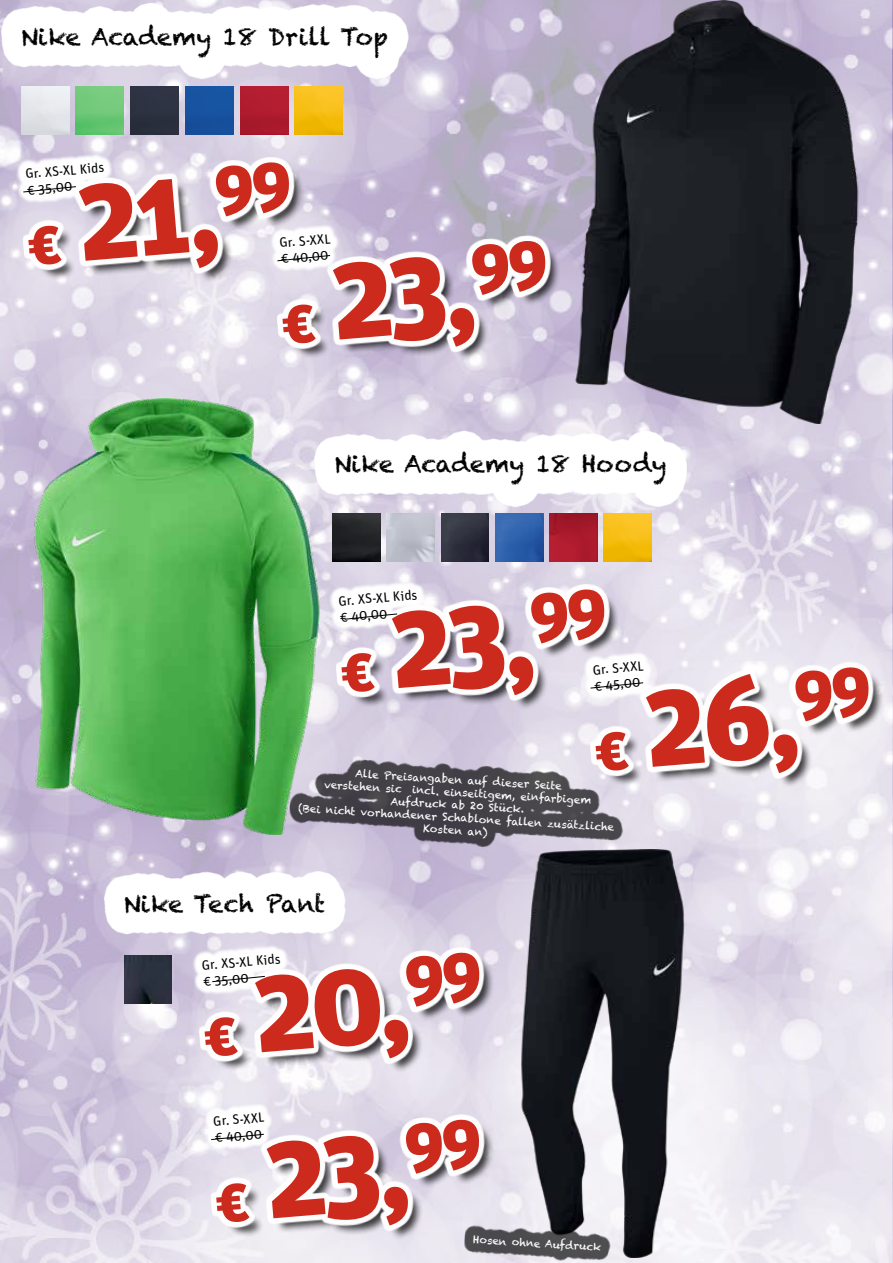
<style>
.page{position:relative;width:893px;height:1263px;background:#fff}
.page>*{position:absolute;margin:0;border:0;box-sizing:border-box;transform-origin:0 0}
.t1{font:900 115.65px "Unit OT";color:#cb2a1d}
.t2{font:24px "Chalkduster";color:#000}
.t3{font:13.5px/16.2px "Unit OT";color:#000}
.t4{font:10.5px/12.6px "Chalkduster";color:#fff;text-align:center}
.s1{font-size:57.75px}
</style>
<div class="page">
<img style="left:0;top:0;width:893px;height:1263px">
<svg style="left:1px;top:3px;width:408px;height:76px"></svg>
<img style="left:21px;top:86px;width:48px;height:48px">
<img style="left:505px;top:0;width:388px;height:423px">
<svg style="left:15px;top:151px;width:543px;height:216px"></svg>
<img style="left:76px;top:86px;width:48px;height:48px">
<div style="left:131px;top:86px;width:48px;height:48px;background:#2d3242"></div>
<div style="left:185px;top:86px;width:48px;height:48px;background:#1753a1"></div>
<img style="left:240px;top:86px;width:48px;height:48px">
<img style="left:295px;top:86px;width:48px;height:48px">
<svg style="left:334px;top:430px;width:353px;height:77px"></svg>
<img style="left:334px;top:513px;width:47px;height:48px">
<img style="left:0;top:399px;width:334px;height:435px">
<img style="left:387px;top:513px;width:48px;height:48px">
<img style="left:441px;top:513px;width:48px;height:48px">
<img style="left:495px;top:513px;width:48px;height:48px">
<img style="left:549px;top:513px;width:48px;height:48px">
<img style="left:603px;top:513px;width:48px;height:48px">
<div style="left:104px;top:871px;width:242px;height:63px;background:#fff"></div>
<img style="left:124px;top:955px;width:48px;height:48px">
<svg style="left:191px;top:943px;width:207px;height:136px"></svg>
<img style="left:398px;top:856px;width:408px;height:402px">
<svg style="left:288px;top:579px;width:593px;height:277px"></svg>
<svg style="left:203px;top:1101px;width:409px;height:162px"></svg>
<h2 class="t2" style="left:21px;top:22px;width:368px">Nike Academy 18 Drill Top</h2>
<h1 class="t1" style="left:17px;top:133px;width:270px;rotate:-5deg"><span class="s1">€</span> 21,<sup>99</sup></h1>
<p class="t3" style="left:24px;top:164px;width:81px;rotate:-5deg">Gr. XS-XL Kids € 35,00</p>
<p class="t3" style="left:279px;top:233px;width:53px;rotate:-5deg">Gr. S-XXL € 40,00</p>
<h1 class="t1" style="left:271px;top:212px;width:273px;rotate:-5deg"><span class="s1">€</span> 23,<sup>99</sup></h1>
<h2 class="t2" style="left:334px;top:450px;width:334px">Nike Academy 18 Hoody</h2>
<h1 class="t1" style="left:330px;top:561px;width:273px;rotate:-5deg"><span class="s1">€</span> 23,<sup>99</sup></h1>
<p class="t3" style="left:338px;top:592px;width:81px;rotate:-5deg">Gr. XS-XL Kids € 40,00</p>
<p class="t3" style="left:592px;top:660px;width:53px;rotate:-5deg">Gr. S-XXL € 45,00</p>
<h1 class="t1" style="left:584px;top:639px;width:283px;rotate:-5deg"><span class="s1">€</span> 26,<sup>99</sup></h1>
<p class="t4" style="left:302px;top:762px;width:318px;rotate:4deg">Alle Preisangaben auf dieser Seite<br>verstehen sic incl. einseitigem, einfarbigem Aufdruck ab 20 Stück.<br>(Bei nicht vorhandener Schablone fallen zusätzliche Kosten an)</p>
<h2 class="t2" style="left:124px;top:889px;width:203px">Nike Tech Pant</h2>
<h1 class="t1" style="left:193px;top:925px;width:285px;rotate:-5deg"><span class="s1">€</span> 20,<sup>99</sup></h1>
<p class="t3" style="left:201px;top:956px;width:81px;rotate:-5deg">Gr. XS-XL Kids € 35,00</p>
<p class="t3" style="left:212px;top:1112px;width:53px;rotate:-5deg">Gr. S-XXL € 40,00</p>
<h1 class="t1" style="left:205px;top:1091px;width:273px;rotate:-5deg"><span class="s1">€</span> 23,<sup>99</sup></h1>
<p class="t4" style="left:474px;top:1232px;width:130px;rotate:4deg">Hosen ohne Aufdruck</p>
</div>
